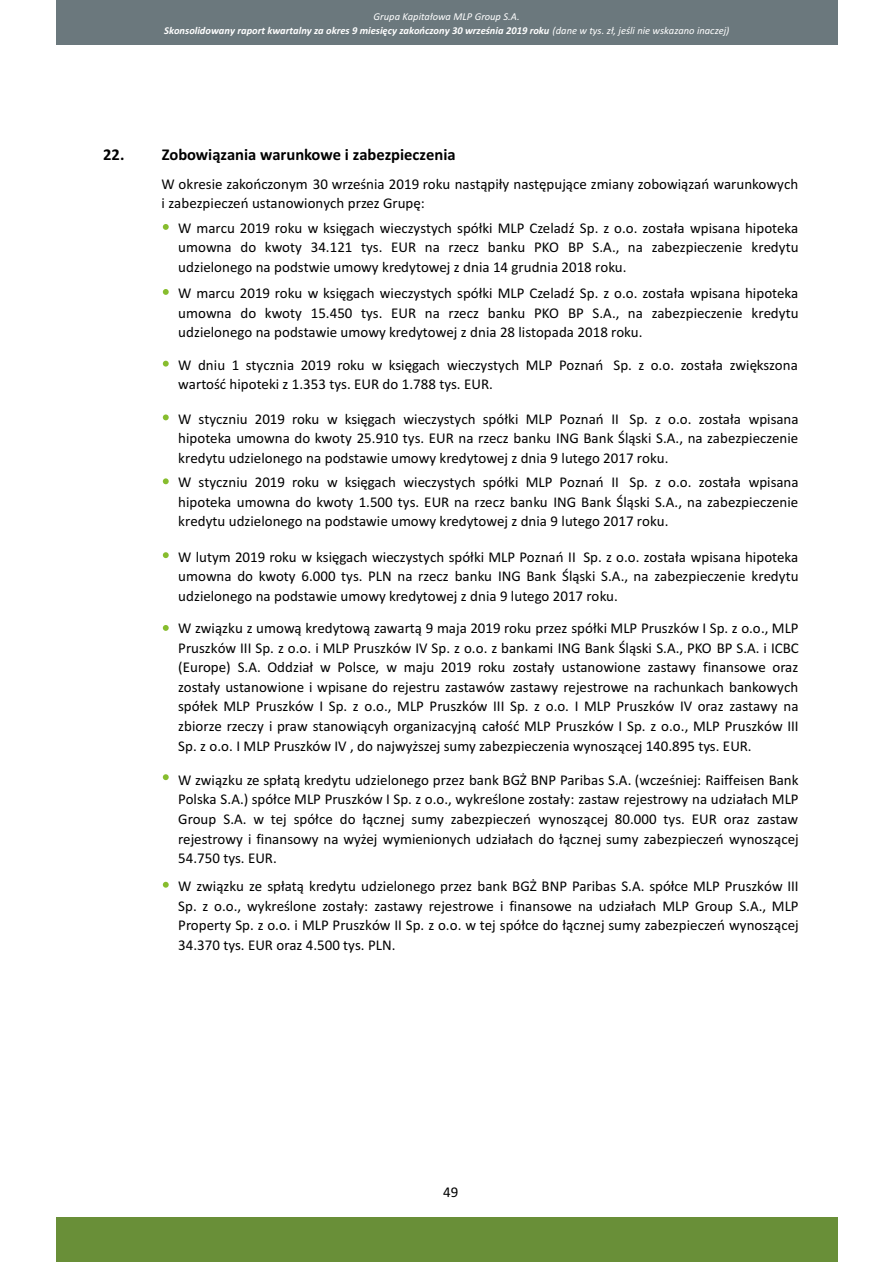
<style>
.page{position:relative;width:893px;height:1263px;background:#fff}
.page>*{position:absolute;margin:0;border:0;box-sizing:border-box;transform-origin:0 0}
.t1{font:700 16.5px "Calibri";color:#000}
.t2{font:15px/19.6px "Calibri";color:#000;text-align:justify}
.t3{font:italic 700 10.5px/13.6px "Calibri";color:#fff;text-align:center}
.s1{font-weight:400}
</style>
<div class="page">
<div style="left:56px;top:0;width:782px;height:45px;background:#6b787d"></div>
<div style="left:56px;top:1217px;width:782px;height:44px;background:#698f38"></div>
<svg style="left:163px;top:224px;width:6px;height:6px"></svg>
<svg style="left:163px;top:289px;width:6px;height:6px"></svg>
<svg style="left:163px;top:361px;width:6px;height:6px"></svg>
<svg style="left:163px;top:414px;width:6px;height:6px"></svg>
<svg style="left:163px;top:478px;width:6px;height:6px"></svg>
<svg style="left:163px;top:552px;width:6px;height:6px"></svg>
<svg style="left:163px;top:625px;width:6px;height:6px"></svg>
<svg style="left:163px;top:774px;width:6px;height:6px"></svg>
<svg style="left:163px;top:882px;width:6px;height:6px"></svg>
<p class="t3" style="left:164px;top:11px;width:567px"><span class="s1">Grupa Kapitałowa MLP Group S.A.<br></span>Skonsolidowany raport kwartalny za okres 9 miesięcy zakończony 30 września 2019 roku <span class="s1">(dane w tys. zł, jeśli nie wskazano inaczej)</span></p>
<p class="t1" style="left:103px;top:148px;width:354px">22. Zobowiązania warunkowe i zabezpieczenia</p>
<p class="t2" style="left:162px;top:175px;width:638px">W okresie zakończonym 30 września 2019 roku nastąpiły następujące zmiany zobowiązań warunkowych i zabezpieczeń ustanowionych przez Grupę:</p>
<p class="t2" style="left:178px;top:219px;width:622px">W marcu 2019 roku w księgach wieczystych spółki MLP Czeladź Sp. z o.o. została wpisana hipoteka umowna do kwoty 34.121 tys. EUR na rzecz banku PKO BP S.A., na zabezpieczenie kredytu udzielonego na podstwie umowy kredytowej z dnia 14 grudnia 2018 roku.</p>
<p class="t2" style="left:178px;top:284px;width:622px">W marcu 2019 roku w księgach wieczystych spółki MLP Czeladź Sp. z o.o. została wpisana hipoteka umowna do kwoty 15.450 tys. EUR na rzecz banku PKO BP S.A., na zabezpieczenie kredytu udzielonego na podstawie umowy kredytowej z dnia 28 listopada 2018 roku.</p>
<p class="t2" style="left:178px;top:356px;width:621px">W dniu 1 stycznia 2019 roku w księgach wieczystych MLP Poznań Sp. z o.o. została zwiększona wartość hipoteki z 1.353 tys. EUR do 1.788 tys. EUR.</p>
<p class="t2" style="left:178px;top:410px;width:622px">W styczniu 2019 roku w księgach wieczystych spółki MLP Poznań II Sp. z o.o. została wpisana hipoteka umowna do kwoty 25.910 tys. EUR na rzecz banku ING Bank Śląski S.A., na zabezpieczenie kredytu udzielonego na podstawie umowy kredytowej z dnia 9 lutego 2017 roku.</p>
<p class="t2" style="left:178px;top:473px;width:622px">W styczniu 2019 roku w księgach wieczystych spółki MLP Poznań II Sp. z o.o. została wpisana hipoteka umowna do kwoty 1.500 tys. EUR na rzecz banku ING Bank Śląski S.A., na zabezpieczenie kredytu udzielonego na podstawie umowy kredytowej z dnia 9 lutego 2017 roku.</p>
<p class="t2" style="left:178px;top:548px;width:622px">W lutym 2019 roku w księgach wieczystych spółki MLP Poznań II Sp. z o.o. została wpisana hipoteka umowna do kwoty 6.000 tys. PLN na rzecz banku ING Bank Śląski S.A., na zabezpieczenie kredytu udzielonego na podstawie umowy kredytowej z dnia 9 lutego 2017 roku.</p>
<p class="t2" style="left:178px;top:619px;width:622px">W związku z umową kredytową zawartą 9 maja 2019 roku przez spółki MLP Pruszków I Sp. z o.o., MLP Pruszków III Sp. z o.o. i MLP Pruszków IV Sp. z o.o. z bankami ING Bank Śląski S.A., PKO BP S.A. i ICBC (Europe) S.A. Oddział w Polsce, w maju 2019 roku zostały ustanowione zastawy finansowe oraz zostały ustanowione i wpisane do rejestru zastawów zastawy rejestrowe na rachunkach bankowych spółek MLP Pruszków I Sp. z o.o., MLP Pruszków III Sp. z o.o. I MLP Pruszków IV oraz zastawy na zbiorze rzeczy i praw stanowiącyh organizacyjną całość MLP Pruszków I Sp. z o.o., MLP Pruszków III Sp. z o.o. I MLP Pruszków IV , do najwyższej sumy zabezpieczenia wynoszącej 140.895 tys. EUR.</p>
<p class="t2" style="left:178px;top:771px;width:622px">W związku ze spłatą kredytu udzielonego przez bank BGŻ BNP Paribas S.A. (wcześniej: Raiffeisen Bank Polska S.A.) spółce MLP Pruszków I Sp. z o.o., wykreślone zostały: zastaw rejestrowy na udziałach MLP Group S.A. w tej spółce do łącznej sumy zabezpieczeń wynoszącej 80.000 tys. EUR oraz zastaw rejestrowy i finansowy na wyżej wymienionych udziałach do łącznej sumy zabezpieczeń wynoszącej 54.750 tys. EUR.</p>
<p class="t2" style="left:178px;top:877px;width:622px">W związku ze spłatą kredytu udzielonego przez bank BGŻ BNP Paribas S.A. spółce MLP Pruszków III Sp. z o.o., wykreślone zostały: zastawy rejestrowe i finansowe na udziałach MLP Group S.A., MLP Property Sp. z o.o. i MLP Pruszków II Sp. z o.o. w tej spółce do łącznej sumy zabezpieczeń wynoszącej 34.370 tys. EUR oraz 4.500 tys. PLN.</p>
<p class="t2" style="left:443px;top:1184px;width:17px">49</p>
</div>
